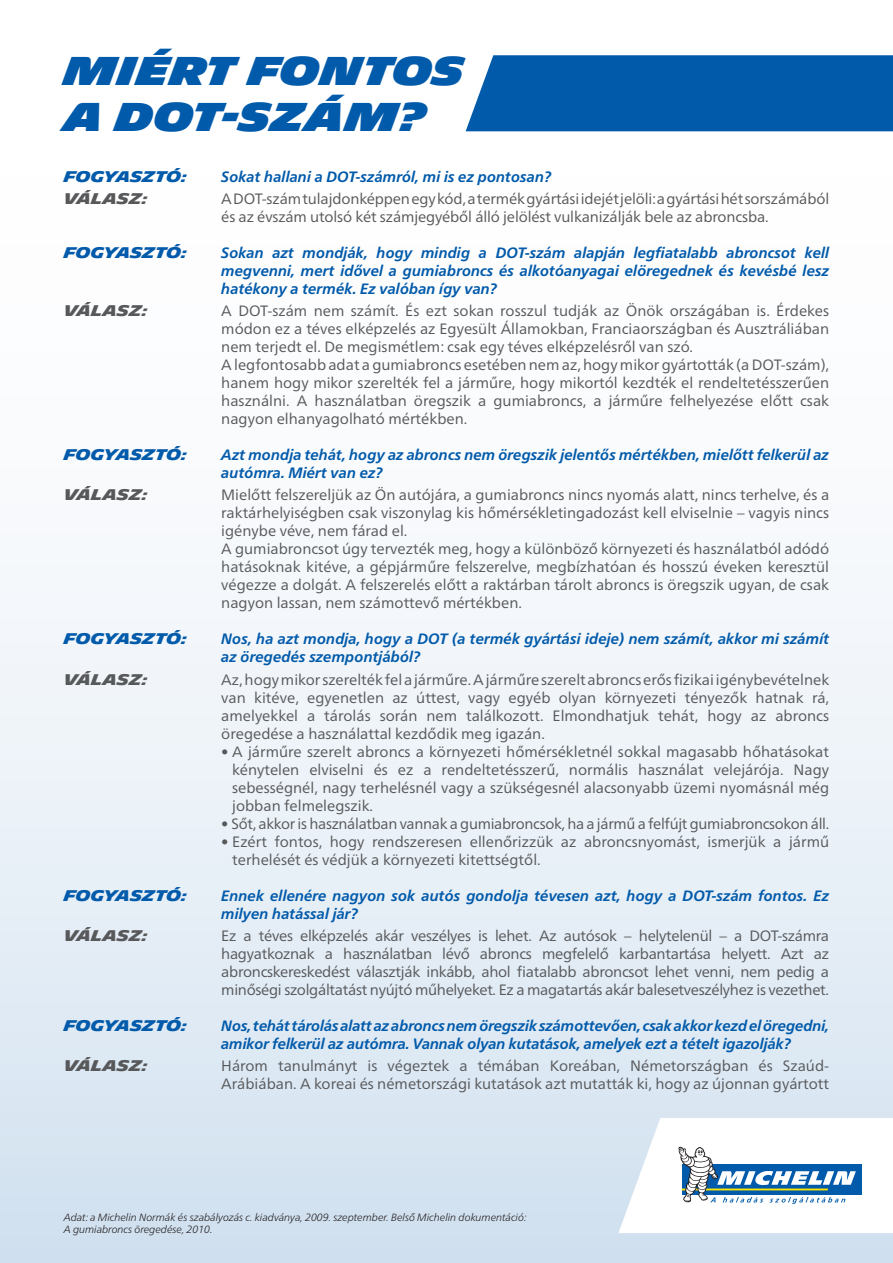
<style>
.page{position:relative;width:893px;height:1263px;background:#fff}
.page>*{position:absolute;margin:0;border:0;box-sizing:border-box;transform-origin:0 0}
.t1{font:900 39px/46.8px "Michelin";color:#015aaa}
.t2{font:15px/18px "Frutiger Neue LTW1 G";color:#57585a}
.t3{font:italic 700 15px/18px "Frutiger Neue LTW1 G";color:#015aaa}
.t4{font:15px "Frutiger Neue LTW1 G";letter-spacing:-.02em;color:#57585a}
.t5{font:700 15px "Michelin";letter-spacing:-.005em;color:#015aaa}
.t6{font:700 15px "Michelin";color:#57585a}
.t7{font:italic 300 10.5px/12.6px "Frutiger Neue LTW1 G";letter-spacing:-.01em;color:#231f20}
</style>
<div class="page">
<div style="left:0;top:0;width:893px;height:1263px;background:linear-gradient(to bottom,#fff,#d7e4f1)"></div>
<div style="left:466px;top:55px;width:427px;height:76px;background:#015aaa"></div>
<svg style="left:618px;top:1118px;width:275px;height:115px"></svg>
<h1 class="t1" style="left:64px;top:48px;width:402px">MIÉRT FONTOS<br>A DOT-SZÁM?</h1>
<p class="t5" style="left:64px;top:167px;width:126px">FOGYASZTÓ:</p>
<p class="t3" style="left:221px;top:167px;width:332px">Sokat hallani a DOT-számról, mi is ez pontosan?</p>
<p class="t6" style="left:64px;top:190px;width:86px">VÁLASZ:</p>
<p class="t2" style="left:221px;top:188px;width:609px">A DOT-szám tulajdonképpen egy kód, a termék gyártási idejét jelöli: a gyártási hét sorszámából és az évszám utolsó két számjegyéből álló jelölést vulkanizálják bele az abroncsba.</p>
<p class="t5" style="left:64px;top:244px;width:126px">FOGYASZTÓ:</p>
<p class="t3" style="left:221px;top:244px;width:609px;text-align:justify">Sokan azt mondják, hogy mindig a DOT-szám alapján legfiatalabb abroncsot kell megvenni, mert idővel a gumiabroncs és alkotóanyagai elöregednek és kevésbé lesz hatékony a termék. Ez valóban így van?</p>
<p class="t6" style="left:64px;top:302px;width:86px">VÁLASZ:</p>
<p class="t2" style="left:221px;top:301px;width:609px">A DOT-szám nem számít. És ezt sokan rosszul tudják az Önök országában is. Érdekes módon ez a téves elképzelés az Egyesült Államokban, Franciaországban és Ausztráliában nem terjedt el. De megismétlem: csak egy téves elképzelésről van szó.<br>A legfontosabb adat a gumiabroncs esetében nem az, hogy mikor gyártották (a DOT-szám), hanem hogy mikor szerelték fel a járműre, hogy mikortól kezdték el rendeltetésszerűen használni. A használatban öregszik a gumiabroncs, a járműre felhelyezése előtt csak nagyon elhanyagolható mértékben.</p>
<p class="t5" style="left:64px;top:446px;width:126px">FOGYASZTÓ:</p>
<p class="t3" style="left:221px;top:446px;width:609px">Azt mondja tehát, hogy az abroncs nem öregszik jelentős mértékben, mielőtt felkerül az autómra. Miért van ez?</p>
<p class="t6" style="left:64px;top:486px;width:86px">VÁLASZ:</p>
<p class="t2" style="left:221px;top:485px;width:609px">Mielőtt felszereljük az Ön autójára, a gumiabroncs nincs nyomás alatt, nincs terhelve, és a raktárhelyiségben csak viszonylag kis hőmérsékletingadozást kell elviselnie – vagyis nincs igénybe véve, nem fárad el.<br>A gumiabroncsot úgy tervezték meg, hogy a különböző környezeti és használatból adódó hatásoknak kitéve, a gépjárműre felszerelve, megbízhatóan és hosszú éveken keresztül végezze a dolgát. A felszerelés előtt a raktárban tárolt abroncs is öregszik ugyan, de csak nagyon lassan, nem számottevő mértékben.</p>
<p class="t5" style="left:64px;top:630px;width:126px">FOGYASZTÓ:</p>
<p class="t3" style="left:221px;top:630px;width:609px">Nos, ha azt mondja, hogy a DOT (a termék gyártási ideje) nem számít, akkor mi számít az öregedés szempontjából?</p>
<p class="t6" style="left:64px;top:670px;width:86px">VÁLASZ:</p>
<p class="t2" style="left:221px;top:669px;width:609px;text-align:justify">Az, hogy mikor szerelték fel a járműre. A járműre szerelt abroncs erős fizikai igénybevételnek van kitéve, egyenetlen az úttest, vagy egyéb olyan környezeti tényezők hatnak rá, amelyekkel a tárolás során nem találkozott. Elmondhatjuk tehát, hogy az abroncs öregedése a használattal kezdődik meg igazán.</p>
<p class="t2" style="left:232px;top:741px;width:598px;text-align:justify;text-indent:-11px">• A járműre szerelt abroncs a környezeti hőmérsékletnél sokkal magasabb hőhatásokat kénytelen elviselni és ez a rendeltetésszerű, normális használat velejárója. Nagy sebességnél, nagy terhelésnél vagy a szükségesnél alacsonyabb üzemi nyomásnál még jobban felmelegszik.</p>
<p class="t4" style="left:221px;top:812px;width:609px">• Sőt, akkor is használatban vannak a gumiabroncsok, ha a jármű a felfújt gumiabroncsokon áll.</p>
<p class="t2" style="left:232px;top:831px;width:598px;text-indent:-11px">• Ezért fontos, hogy rendszeresen ellenőrizzük az abroncsnyomást, ismerjük a jármű terhelését és védjük a környezeti kitettségtől.</p>
<p class="t5" style="left:64px;top:886px;width:126px">FOGYASZTÓ:</p>
<p class="t3" style="left:221px;top:886px;width:609px">Ennek ellenére nagyon sok autós gondolja tévesen azt, hogy a DOT-szám fontos. Ez milyen hatással jár?</p>
<p class="t6" style="left:64px;top:927px;width:86px">VÁLASZ:</p>
<p class="t2" style="left:221px;top:925px;width:609px;text-align:justify">Ez a téves elképzelés akár veszélyes is lehet. Az autósok – helytelenül – a DOT-számra hagyatkoznak a használatban lévő abroncs megfelelő karbantartása helyett. Azt az abroncskereskedést választják inkább, ahol fiatalabb abroncsot lehet venni, nem pedig a minőségi szolgáltatást nyújtó műhelyeket. Ez a magatartás akár balesetveszélyhez is vezethet.</p>
<p class="t5" style="left:64px;top:1017px;width:126px">FOGYASZTÓ:</p>
<p class="t3" style="left:221px;top:1017px;width:609px">Nos, tehát tárolás alatt az abroncs nem öregszik számottevően, csak akkor kezd el öregedni, amikor felkerül az autómra. Vannak olyan kutatások, amelyek ezt a tételt igazolják?</p>
<p class="t6" style="left:64px;top:1057px;width:86px">VÁLASZ:</p>
<p class="t2" style="left:221px;top:1056px;width:609px">Három tanulmányt is végeztek a témában Koreában, Németországban és Szaúd-<br>Arábiában. A koreai és németországi kutatások azt mutatták ki, hogy az újonnan gyártott</p>
<p class="t7" style="left:64px;top:1210px;width:464px">Adat: a Michelin Normák és szabályozás c. kiadványa, 2009. szeptember. Belső Michelin dokumentáció:<br>A gumiabroncs öregedése, 2010.</p>
</div>
